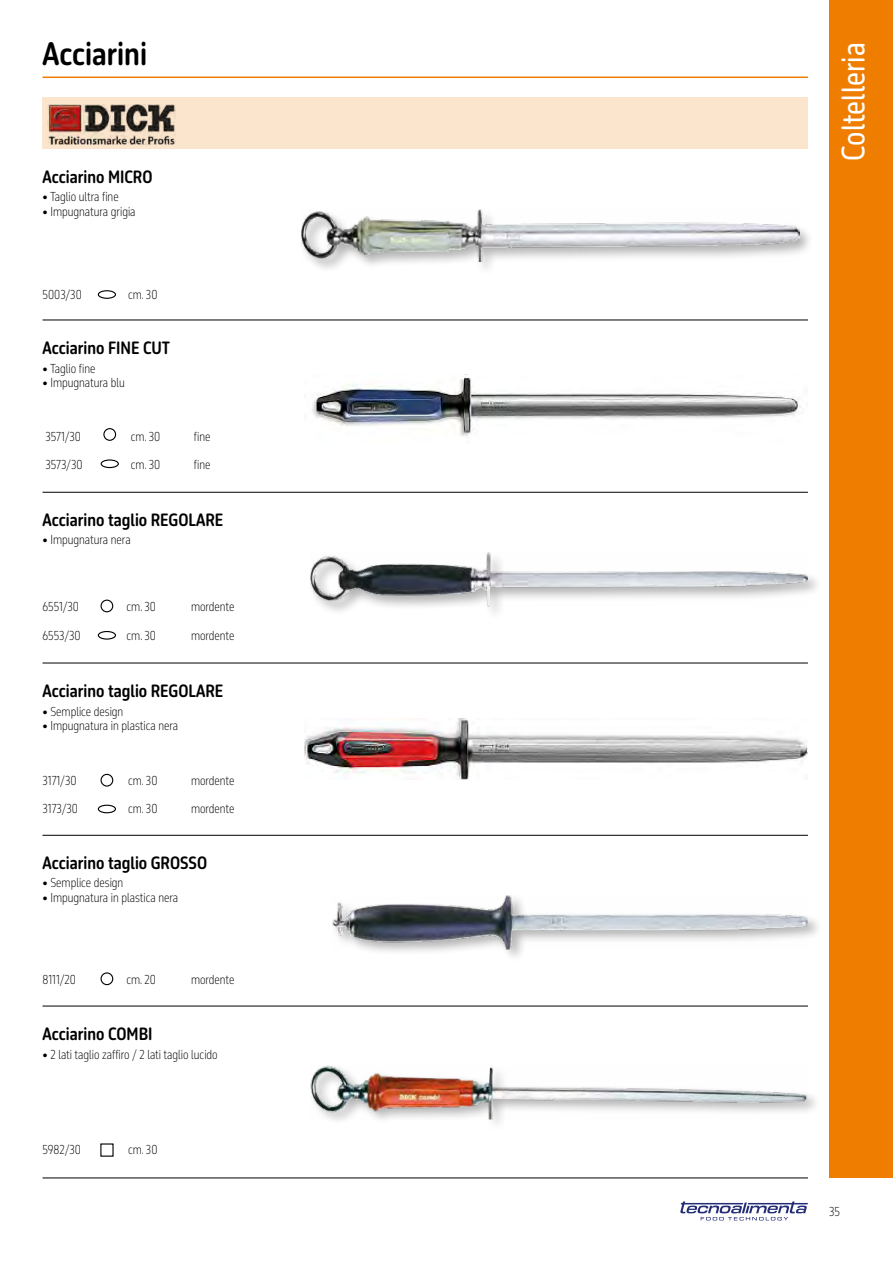
<style>
.page{position:relative;width:893px;height:1263px;background:#fff}
.page>*{position:absolute;margin:0;border:0;box-sizing:border-box;transform-origin:0 0}
.t1{font:30px "October Condensed DL";color:#fff}
.t2{font:700 30px "October Condensed DL";color:#000}
.t3{font:700 16.5px "October Condensed DL";color:#000}
.t4{font:200 12px "October Condensed DL";color:#000}
</style>
<div class="page">
<svg style="left:680px;top:1201px;width:128px;height:19px"></svg>
<div style="left:829px;top:0;width:64px;height:1178px;background:#ef7d00"></div>
<hr style="left:43px;top:77px;width:765px;height:1px;background:#ef7d00">
<div style="left:43px;top:98px;width:765px;height:51px;background:#fbe5cd"></div>
<img style="left:48px;top:104px;width:127px;height:41px">
<hr style="left:43px;top:492px;width:765px;height:1px;background:#000">
<hr style="left:43px;top:663px;width:765px;height:1px;background:#000">
<hr style="left:43px;top:835px;width:765px;height:1px;background:#000">
<hr style="left:43px;top:1006px;width:765px;height:1px;background:#000">
<hr style="left:43px;top:1177px;width:765px;height:1px;background:#000">
<img style="left:302px;top:210px;width:497px;height:51px">
<img style="left:310px;top:553px;width:498px;height:54px">
<div style="left:101px;top:459px;width:18px;height:9px;border:1px solid #000;border-radius:50%"></div>
<div style="left:98px;top:631px;width:18px;height:9px;border:1px solid #000;border-radius:50%"></div>
<div style="left:98px;top:290px;width:18px;height:9px;border:1px solid #000;border-radius:50%"></div>
<div style="left:103px;top:428px;width:13px;height:13px;border:1px solid #000;border-radius:50%"></div>
<div style="left:101px;top:600px;width:12px;height:12px;border:1px solid #000;border-radius:50%"></div>
<img style="left:310px;top:1066px;width:498px;height:53px">
<img style="left:332px;top:895px;width:476px;height:54px">
<div style="left:98px;top:805px;width:18px;height:8px;border:1px solid #000;border-radius:50%"></div>
<div style="left:101px;top:774px;width:12px;height:12px;border:1px solid #000;border-radius:50%"></div>
<div style="left:101px;top:972px;width:12px;height:13px;border:1px solid #000;border-radius:50%"></div>
<hr style="left:43px;top:320px;width:765px;height:1px;background:#000">
<img style="left:312px;top:374px;width:489px;height:62px">
<img style="left:305px;top:719px;width:503px;height:60px">
<h1 class="t2" style="left:43px;top:35px;width:106px">Acciarini</h1>
<h2 class="t3" style="left:43px;top:166px;width:111px">Acciarino MICRO</h2>
<p class="t4" style="left:43px;top:189px;width:78px">• Taglio ultra fine</p>
<p class="t4" style="left:43px;top:204px;width:95px">• Impugnatura grigia</p>
<p class="t4" style="left:43px;top:287px;width:41px">5003/30</p>
<p class="t4" style="left:128px;top:287px;width:31px">cm. 30</p>
<h2 class="t3" style="left:43px;top:337px;width:129px">Acciarino FINE CUT</h2>
<p class="t4" style="left:43px;top:361px;width:54px">• Taglio fine</p>
<p class="t4" style="left:43px;top:375px;width:84px">• Impugnatura blu</p>
<p class="t4" style="left:45px;top:429px;width:37px">3571/30</p>
<p class="t4" style="left:131px;top:429px;width:31px">cm. 30</p>
<p class="t4" style="left:194px;top:429px;width:18px">fine</p>
<p class="t4" style="left:45px;top:457px;width:39px">3573/30</p>
<p class="t4" style="left:131px;top:457px;width:31px">cm. 30</p>
<p class="t4" style="left:194px;top:457px;width:18px">fine</p>
<h2 class="t3" style="left:43px;top:509px;width:183px">Acciarino taglio REGOLARE</h2>
<p class="t4" style="left:43px;top:532px;width:90px">• Impugnatura nera</p>
<p class="t4" style="left:43px;top:599px;width:38px">6551/30</p>
<p class="t4" style="left:127px;top:599px;width:31px">cm. 30</p>
<p class="t4" style="left:191px;top:599px;width:45px">mordente</p>
<p class="t4" style="left:43px;top:628px;width:40px">6553/30</p>
<p class="t4" style="left:127px;top:628px;width:31px">cm. 30</p>
<p class="t4" style="left:191px;top:628px;width:45px">mordente</p>
<h2 class="t3" style="left:43px;top:680px;width:183px">Acciarino taglio REGOLARE</h2>
<p class="t4" style="left:43px;top:704px;width:82px">• Semplice design</p>
<p class="t4" style="left:43px;top:718px;width:137px">• Impugnatura in plastica nera</p>
<p class="t4" style="left:43px;top:772px;width:36px">3171/30</p>
<p class="t4" style="left:128px;top:772px;width:31px">cm. 30</p>
<p class="t4" style="left:191px;top:772px;width:45px">mordente</p>
<p class="t4" style="left:43px;top:801px;width:37px">3173/30</p>
<p class="t4" style="left:128px;top:801px;width:31px">cm. 30</p>
<p class="t4" style="left:191px;top:801px;width:45px">mordente</p>
<h2 class="t3" style="left:43px;top:852px;width:166px">Acciarino taglio GROSSO</h2>
<p class="t4" style="left:43px;top:875px;width:82px">• Semplice design</p>
<p class="t4" style="left:43px;top:890px;width:137px">• Impugnatura in plastica nera</p>
<p class="t4" style="left:43px;top:972px;width:35px">8111/20</p>
<p class="t4" style="left:127px;top:972px;width:31px">cm. 20</p>
<p class="t4" style="left:191px;top:972px;width:45px">mordente</p>
<h2 class="t3" style="left:43px;top:1023px;width:112px">Acciarino COMBI</h2>
<p class="t4" style="left:43px;top:1047px;width:177px">• 2 lati taglio zaffiro / 2 lati taglio lucido</p>
<p class="t4" style="left:43px;top:1142px;width:40px">5982/30</p>
<p class="t4" style="left:128px;top:1142px;width:31px">cm. 30</p>
<h1 class="t1" style="left:834px;top:161px;width:119px;rotate:-90deg">Coltelleria</h1>
<p class="t4" style="left:829px;top:1204px;width:12px">35</p>
</div>
